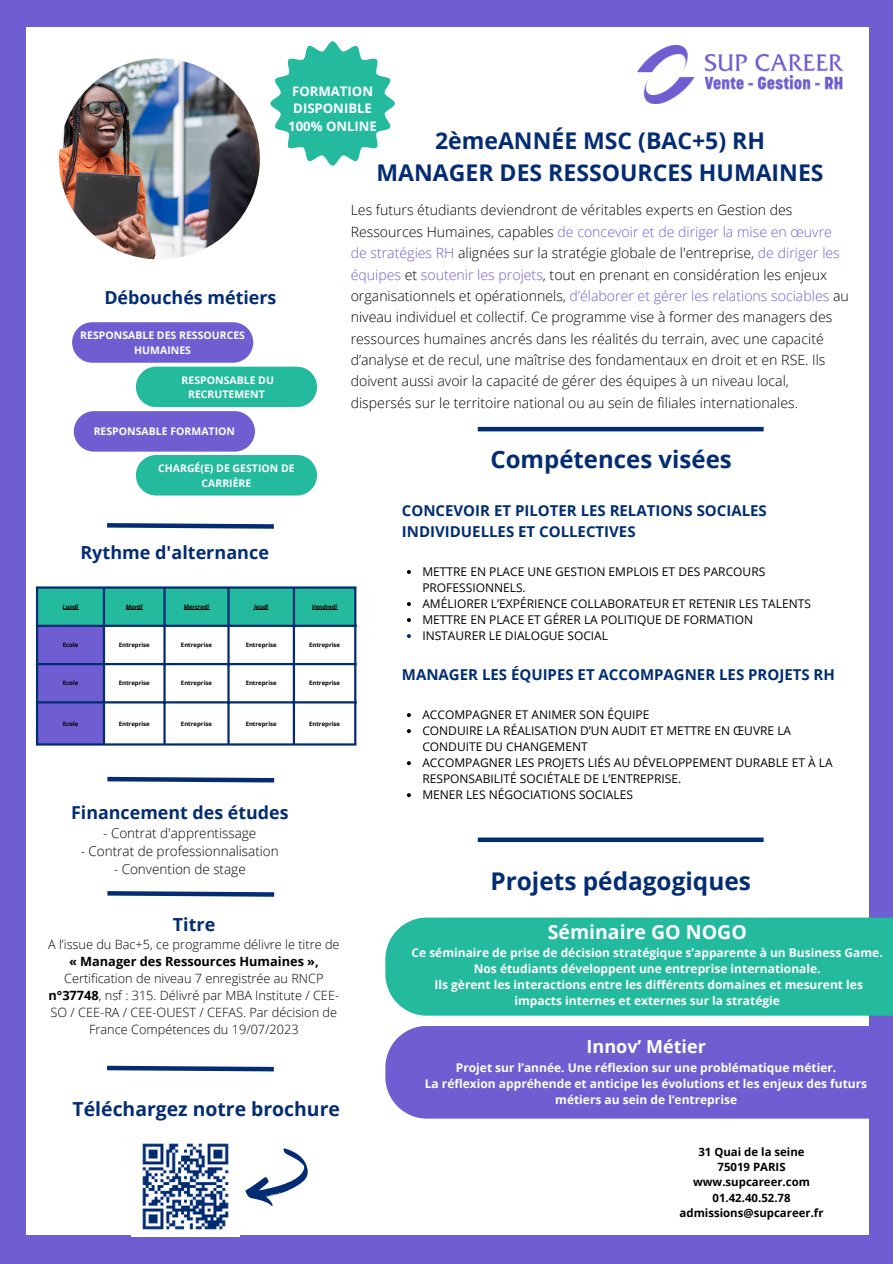
<style>
.page{position:relative;width:893px;height:1264px;background:#fff}
.page>*{position:absolute;margin:0;border:0;box-sizing:border-box;transform-origin:0 0}
.t1{font:700 24.45px "Open Sans";color:#042c73}
.t2{font:700 24px "Open Sans";color:#042c73}
.t3{font:700 23.1px/32px "Open Sans";color:#042c73;text-align:center}
.t4{font:700 19.5px "Open Sans";color:#fff}
.t5{font:700 19.35px "Open Sans";color:#042c73}
.t6{font:700 18px "Open Sans";color:#042c73}
.t7{font:700 18px "Open Sans";color:#fff}
.t8{font:700 17.85px "Open Sans";color:#042c73}
.t9{font:700 15px/21px "Open Sans";color:#002d72}
.t10{font:300 14.1px/21.3px "Open Sans";color:#000}
.t11{font:300 13.5px "Open Sans";color:#000}
.t12{font:700 13.2px/17.5px "Open Sans";color:#fff;text-align:center}
.t13{font:300 12.75px/17px "Open Sans";color:#000;text-align:center}
.t14{font:12px/16px "Open Sans";color:#000}
.t15{font:700 12px/16px "Open Sans";color:#fff;text-align:center}
.t16{font:700 11.4px "Open Sans";color:#000}
.t17{font:700 10.5px/14.7px "Open Sans";color:#fff;text-align:center}
.t18{font:700 6px "Open Sans";color:#000}
.t19{font:italic 700 6px "Open Sans";color:#000}
.s1{color:#6e5ed1}
.s2{font-weight:700}
</style>
<div class="page">
<div style="left:0;top:0;width:892px;height:1263px;background:#6e5ed1"></div>
<div style="left:26px;top:27px;width:842px;height:1207px;background:#fff"></div>
<img style="left:637px;top:46px;width:207px;height:57px">
<img style="left:59px;top:58px;width:201px;height:201px;border-radius:50%">
<div style="left:477px;top:837px;width:286px;height:5px;background:#042c73"></div>
<hr style="left:477px;top:427px;width:286px;height:4px;background:#042c73">
<div style="left:385px;top:917px;width:507px;height:98px;background:#24ba9e"></div>
<div style="left:385px;top:1025px;width:484px;height:93px;background:#6e5ed1"></div>
<svg style="left:407px;top:570px;width:4px;height:4px"></svg>
<svg style="left:407px;top:602px;width:4px;height:4px"></svg>
<svg style="left:407px;top:618px;width:4px;height:4px"></svg>
<svg style="left:407px;top:634px;width:4px;height:4px"></svg>
<svg style="left:407px;top:713px;width:4px;height:4px"></svg>
<svg style="left:407px;top:729px;width:4px;height:4px"></svg>
<svg style="left:407px;top:761px;width:4px;height:4px"></svg>
<svg style="left:407px;top:793px;width:4px;height:4px"></svg>
<svg style="left:270px;top:41px;width:125px;height:125px"></svg>
<svg style="left:38px;top:588px;width:316px;height:155px"></svg>
<hr style="left:36px;top:588px;width:2px;height:155px;background:#042c73">
<hr style="left:103px;top:588px;width:2px;height:155px;background:#042c73">
<hr style="left:163px;top:588px;width:3px;height:155px;background:#042c73">
<hr style="left:227px;top:588px;width:3px;height:155px;background:#042c73">
<hr style="left:293px;top:588px;width:2px;height:155px;background:#042c73">
<hr style="left:354px;top:588px;width:2px;height:155px;background:#042c73">
<hr style="left:36px;top:586px;width:320px;height:2px;background:#042c73">
<hr style="left:36px;top:624px;width:320px;height:3px;background:#042c73">
<hr style="left:36px;top:663px;width:320px;height:2px;background:#042c73">
<hr style="left:36px;top:701px;width:320px;height:2px;background:#042c73">
<hr style="left:36px;top:743px;width:320px;height:2px;background:#042c73">
<svg style="left:107px;top:776px;width:168px;height:7px"></svg>
<svg style="left:107px;top:891px;width:168px;height:6px"></svg>
<svg style="left:107px;top:1065px;width:167px;height:7px"></svg>
<img style="left:131px;top:1143px;width:108px;height:93px">
<svg style="left:236px;top:1143px;width:72px;height:70px"></svg>
<svg style="left:107px;top:523px;width:167px;height:6px"></svg>
<div style="left:72px;top:322px;width:181px;height:41px;background:#6e5ed1;border-radius:20px"></div>
<div style="left:74px;top:411px;width:181px;height:40px;background:#6e5ed1;border-radius:20px"></div>
<div style="left:136px;top:366px;width:181px;height:41px;background:#24ba9e;border-radius:20px"></div>
<div style="left:136px;top:455px;width:181px;height:40px;background:#24ba9e;border-radius:20px"></div>
<h6 class="t8" style="left:104px;top:285px;width:174px">Débouchés métiers</h6>
<p class="t17" style="left:80px;top:328px;width:166px">RESPONSABLE DES RESSOURCES<br>HUMAINES</p>
<p class="t17" style="left:182px;top:372px;width:94px">RESPONSABLE DU<br>RECRUTEMENT</p>
<p class="t17" style="left:94px;top:423px;width:143px">RESPONSABLE FORMATION</p>
<p class="t12" style="left:288px;top:82px;width:90px">FORMATION<br>DISPONIBLE<br>100% ONLINE</p>
<h2 class="t3" style="left:376px;top:124px;width:448px">2èmeANNÉE MSC (BAC+5) RH<br>MANAGER DES RESSOURCES HUMAINES</h2>
<p class="t10" style="left:350px;top:199px;width:499px">Les futurs étudiants deviendront de véritables experts en Gestion des Ressources Humaines, capables <span class="s1">de concevoir et de diriger la mise en œuvre de stratégies RH</span> alignées sur la stratégie globale de l'entreprise, <span class="s1">de diriger les équipes</span> et <span class="s1">soutenir les projets</span>, tout en prenant en considération les enjeux organisationnels et opérationnels, <span class="s1">d’élaborer et gérer les relations sociables</span> au niveau individuel et collectif. Ce programme vise à former des managers des ressources humaines ancrés dans les réalités du terrain, avec une capacité d’analyse et de recul, une maîtrise des fondamentaux en droit et en RSE. Ils doivent aussi avoir la capacité de gérer des équipes à un niveau local, dispersés sur le territoire national ou au sein de filiales internationales.</p>
<p class="t17" style="left:158px;top:460px;width:138px">CHARGÉ(E) DE GESTION DE<br>CARRIÈRE</p>
<p class="t6" style="left:80px;top:540px;width:190px">Rythme d'alternance</p>
<p class="t19" style="left:63px;top:602px;width:17px">Lundi</p>
<p class="t19" style="left:126px;top:602px;width:18px">Mardi</p>
<p class="t19" style="left:184px;top:602px;width:27px">Mercredi</p>
<p class="t19" style="left:254px;top:602px;width:16px">Jeudi</p>
<p class="t19" style="left:312px;top:602px;width:27px">Vendredi</p>
<p class="t18" style="left:63px;top:640px;width:17px">Ecole</p>
<h4 class="t18" style="left:119px;top:640px;width:33px">Entreprise</h4>
<h3 class="t18" style="left:181px;top:640px;width:33px">Entreprise</h3>
<p class="t18" style="left:246px;top:640px;width:33px">Entreprise</p>
<p class="t18" style="left:309px;top:640px;width:33px">Entreprise</p>
<p class="t18" style="left:63px;top:678px;width:17px">Ecole</p>
<p class="t18" style="left:119px;top:678px;width:33px">Entreprise</p>
<h3 class="t18" style="left:181px;top:678px;width:33px">Entreprise</h3>
<p class="t18" style="left:246px;top:678px;width:33px">Entreprise</p>
<p class="t18" style="left:309px;top:678px;width:33px">Entreprise</p>
<p class="t18" style="left:63px;top:719px;width:17px">Ecole</p>
<p class="t18" style="left:119px;top:719px;width:33px">Entreprise</p>
<h1 class="t18" style="left:181px;top:719px;width:33px">Entreprise</h1>
<p class="t18" style="left:246px;top:719px;width:33px">Entreprise</p>
<p class="t18" style="left:309px;top:719px;width:33px">Entreprise</p>
<h2 class="t8" style="left:71px;top:800px;width:219px">Financement des études</h2>
<h2 class="t11" style="left:103px;top:824px;width:155px">- Contrat d'apprentissage</h2>
<h2 class="t11" style="left:81px;top:842px;width:199px">- Contrat de professionnalisation</h2>
<h2 class="t11" style="left:114px;top:860px;width:133px">- Convention de stage</h2>
<h1 class="t6" style="left:173px;top:912px;width:44px">Titre</h1>
<h6 class="t13" style="left:48px;top:935px;width:293px">A l’issue du Bac+5, ce programme délivre le titre de <span class="s2">« Manager des Ressources Humaines », </span>Certification de niveau 7 enregistrée au RNCP <span class="s2">n°37748</span>, nsf : 315. Délivré par MBA Institute / CEE-SO / CEE-RA / CEE-OUEST / CEFAS. Par décision de France Compétences du 19/07/2023</h6>
<p class="t5" style="left:73px;top:1094px;width:269px">Téléchargez notre brochure</p>
<h2 class="t2" style="left:490px;top:442px;width:243px">Compétences visées</h2>
<p class="t9" style="left:402px;top:499px;width:366px">CONCEVOIR ET PILOTER LES RELATIONS SOCIALES<br>INDIVIDUELLES ET COLLECTIVES</p>
<p class="t14" style="left:422px;top:563px;width:344px">METTRE EN PLACE UNE GESTION EMPLOIS ET DES PARCOURS<br>PROFESSIONNELS.</p>
<p class="t14" style="left:422px;top:595px;width:390px">AMÉLIORER L’EXPÉRIENCE COLLABORATEUR ET RETENIR LES TALENTS</p>
<p class="t14" style="left:422px;top:611px;width:332px">METTRE EN PLACE ET GÉRER LA POLITIQUE DE FORMATION</p>
<p class="t14" style="left:422px;top:627px;width:187px">INSTAURER LE DIALOGUE SOCIAL</p>
<p class="t9" style="left:402px;top:663px;width:434px">MANAGER LES ÉQUIPES ET ACCOMPAGNER LES PROJETS RH</p>
<p class="t14" style="left:422px;top:706px;width:229px">ACCOMPAGNER ET ANIMER SON ÉQUIPE</p>
<p class="t14" style="left:422px;top:722px;width:370px">CONDUIRE LA RÉALISATION D’UN AUDIT ET METTRE EN ŒUVRE LA<br>CONDUITE DU CHANGEMENT</p>
<p class="t14" style="left:422px;top:754px;width:412px">ACCOMPAGNER LES PROJETS LIÉS AU DÉVELOPPEMENT DURABLE ET À LA<br>RESPONSABILITÉ SOCIÉTALE DE L’ENTREPRISE.</p>
<p class="t14" style="left:422px;top:786px;width:212px">MENER LES NÉGOCIATIONS SOCIALES</p>
<h1 class="t1" style="left:490px;top:863px;width:262px">Projets pédagogiques</h1>
<p class="t4" style="left:547px;top:918px;width:200px">Séminaire GO NOGO</p>
<p class="t15" style="left:411px;top:944px;width:472px">Ce séminaire de prise de décision stratégique s’apparente à un Business Game.<br>Nos étudiants développent une entreprise internationale.<br>Ils gèrent les interactions entre les différents domaines et mesurent les impacts internes et externes sur la stratégie</p>
<p class="t7" style="left:586px;top:1034px;width:121px">Innov’ Métier</p>
<p class="t15" style="left:425px;top:1059px;width:444px">Projet sur l’année. Une réflexion sur une problématique métier.<br>La réflexion appréhende et anticipe les évolutions et les enjeux des futurs métiers au sein de l’entreprise</p>
<p class="t16" style="left:698px;top:1143px;width:108px">31 Quai de la seine</p>
<p class="t16" style="left:717px;top:1158px;width:70px">75019 PARIS</p>
<h5 class="t16" style="left:693px;top:1174px;width:118px">www.supcareer.com</h5>
<p class="t16" style="left:712px;top:1189px;width:80px">01.42.40.52.78</p>
<h4 class="t16" style="left:679px;top:1204px;width:145px">admissions@supcareer.fr</h4>
</div>
